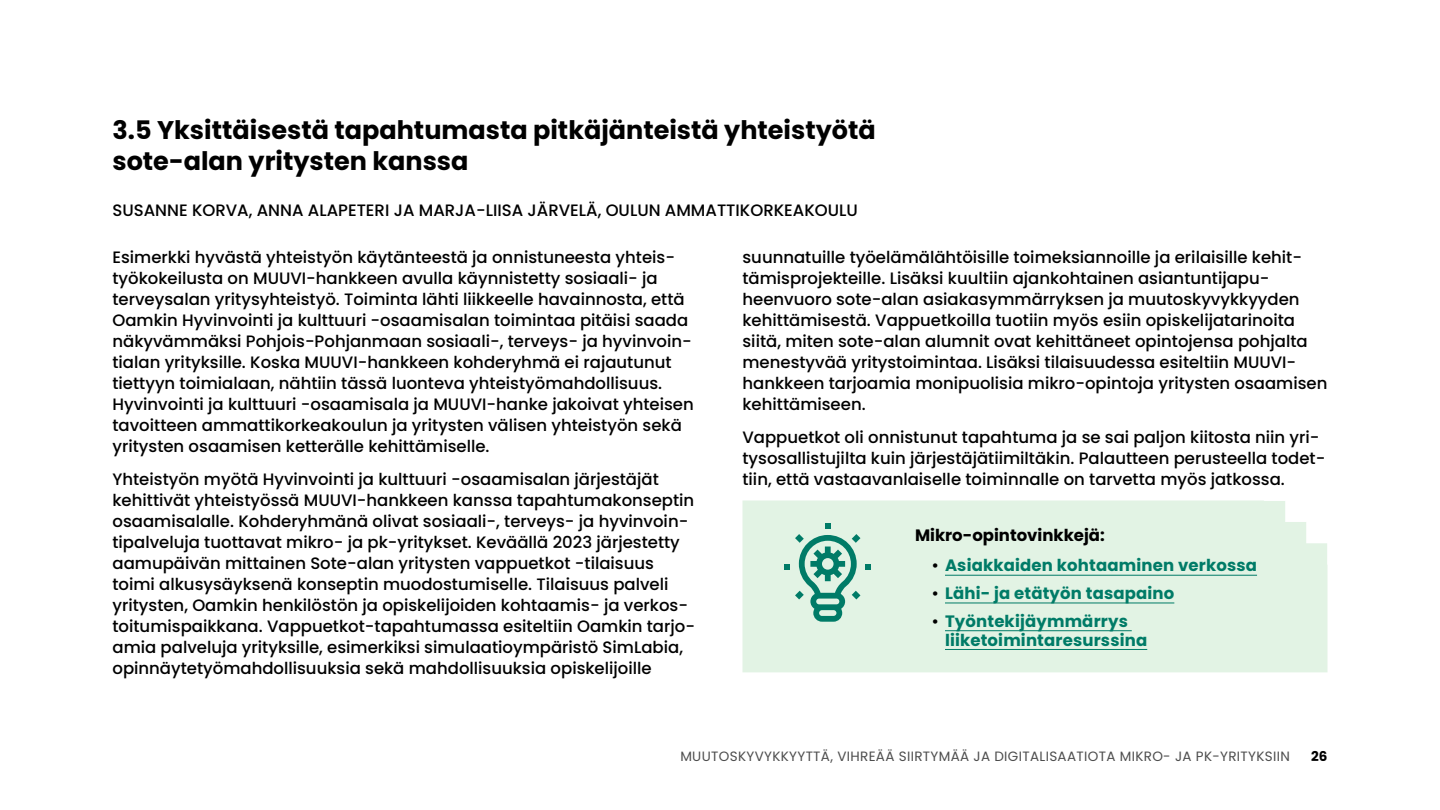
<style>
.page{position:relative;width:1440px;height:810px;background:#fff}
.page>*{position:absolute;margin:0;border:0;box-sizing:border-box;transform-origin:0 0}
.Otsikko_1_1__H3{font:700 25.5px/30.6px "Poppins";color:#000}
.Leipis_P{font:500 16.5px/21px "Poppins";color:#000}
.t1{font:700 16.5px/18.8px "Poppins";letter-spacing:.01em;color:#007b67}
.Kirjoittajat{font:500 16.5px "Poppins";color:#000}
.Leipis_P-2{font:700 16.5px "Poppins";color:#000}
.t2{font:13.5px "Poppins";letter-spacing:.025em;color:#4d4d4d}
.t3{font:700 13.5px "Poppins";color:#000}
.s1{font-weight:500;color:#000}
</style>
<div class="page">
<div style="left:743px;top:500px;width:585px;height:172px;background:#e2f3e4"></div>
<svg style="left:784px;top:523px;width:87px;height:99px;background:#a4d2c2"></svg>
<hr style="left:945px;top:575px;width:312px;height:1px;background:#007b67">
<hr style="left:945px;top:603px;width:229px;height:1px;background:#007b67">
<hr style="left:945px;top:630px;width:187px;height:1px;background:#007b67">
<hr style="left:945px;top:649px;width:202px;height:1px;background:#007b67">
<h3 class="Otsikko_1_1__H3" style="left:112px;top:115px;width:765px">3.5 Yksittäisestä tapahtumasta pitkäjänteistä yhteistyötä sote-alan yritysten kanssa</h3>
<p class="Kirjoittajat" style="left:112px;top:200px;width:747px">SUSANNE KORVA, ANNA ALAPETERI JA MARJA-LIISA JÄRVELÄ, OULUN AMMATTIKORKEAKOULU</p>
<p class="Leipis_P" style="left:112px;top:246px;width:583px">Esimerkki hyvästä yhteistyön käytänteestä ja onnistuneesta yhteis&shy;työkokeilusta on MUUVI-hankkeen avulla käynnistetty sosiaali- ja terveysalan yritysyhteistyö. Toiminta lähti liikkeelle havainnosta, että Oamkin Hyvinvointi ja kulttuuri -osaamisalan toimintaa pitäisi saada näkyvämmäksi Pohjois-Pohjanmaan sosiaali-, terveys- ja hyvinvoin&shy;tialan yrityksille. Koska MUUVI-hankkeen kohderyhmä ei rajautunut tiettyyn toimialaan, nähtiin tässä luonteva yhteistyömahdollisuus.<br>Hyvinvointi ja kulttuuri -osaamisala ja MUUVI-hanke jakoivat yhteisen tavoitteen ammattikorkeakoulun ja yritysten välisen yhteistyön sekä yritysten osaamisen ketterälle kehittämiselle.</p>
<p class="Leipis_P" style="left:112px;top:468px;width:584px">Yhteistyön myötä Hyvinvointi ja kulttuuri -osaamisalan järjestäjät kehittivät yhteistyössä MUUVI-hankkeen kanssa tapahtumakonseptin osaamisalalle. Kohderyhmänä olivat sosiaali-, terveys- ja hyvinvoin&shy;tipalveluja tuottavat mikro- ja pk-yritykset. Keväällä 2023 järjestetty aamupäivän mittainen Sote-alan yritysten vappuetkot -tilaisuus toimi alkusysäyksenä konseptin muodostumiselle. Tilaisuus palveli yritysten, Oamkin henkilöstön ja opiskelijoiden kohtaamis- ja verkos&shy;toitumispaikkana. Vappuetkot-tapahtumassa esiteltiin Oamkin tarjo&shy;amia palveluja yrityksille, esimerkiksi simulaatioympäristö SimLabia, opinnäytetyömahdollisuuksia sekä mahdollisuuksia opiskelijoille</p>
<p class="Leipis_P" style="left:742px;top:246px;width:586px">suunnatuille työelämälähtöisille toimeksiannoille ja erilaisille kehit&shy;tämisprojekteille. Lisäksi kuultiin ajankohtainen asiantuntijapu&shy;heenvuoro sote-alan asiakasymmärryksen ja muutoskyvykkyyden kehittämisestä. Vappuetkoilla tuotiin myös esiin opiskelijatarinoita siitä, miten sote-alan alumnit ovat kehittäneet opintojensa pohjalta menestyvää yritystoimintaa. Lisäksi tilaisuudessa esiteltiin MUUVI&shy;hankkeen tarjoamia monipuolisia mikro-opintoja yritysten osaamisen kehittämiseen.</p>
<p class="Leipis_P" style="left:742px;top:426px;width:584px">Vappuetkot oli onnistunut tapahtuma ja se sai paljon kiitosta niin yri&shy;tysosallistujilta kuin järjestäjätiimiltäkin. Palautteen perusteella todet&shy;tiin, että vastaavanlaiselle toiminnalle on tarvetta myös jatkossa.</p>
<p class="Leipis_P-2" style="left:915px;top:525px;width:191px">Mikro-opintovinkkejä:</p>
<p class="t1" style="left:932px;top:556px;width:327px"><span class="s1">•</span> Asiakkaiden kohtaaminen verkossa</p>
<p class="t1" style="left:932px;top:584px;width:244px"><span class="s1">•</span> Lähi- ja etätyön tasapaino</p>
<p class="t1" style="left:945px;top:612px;width:204px;text-indent:-14px"><span class="s1">•</span> Työntekijäymmärrys liiketoimintaresurssina</p>
<p class="t2" style="left:680px;top:749px;width:611px">MUUTOSKYVYKKYYTTÄ, VIHREÄÄ SIIRTYMÄÄ JA DIGITALISAATIOTA MIKRO- JA PK-YRITYKSIIN</p>
<p class="t3" style="left:1311px;top:749px;width:18px">26</p>
</div>
